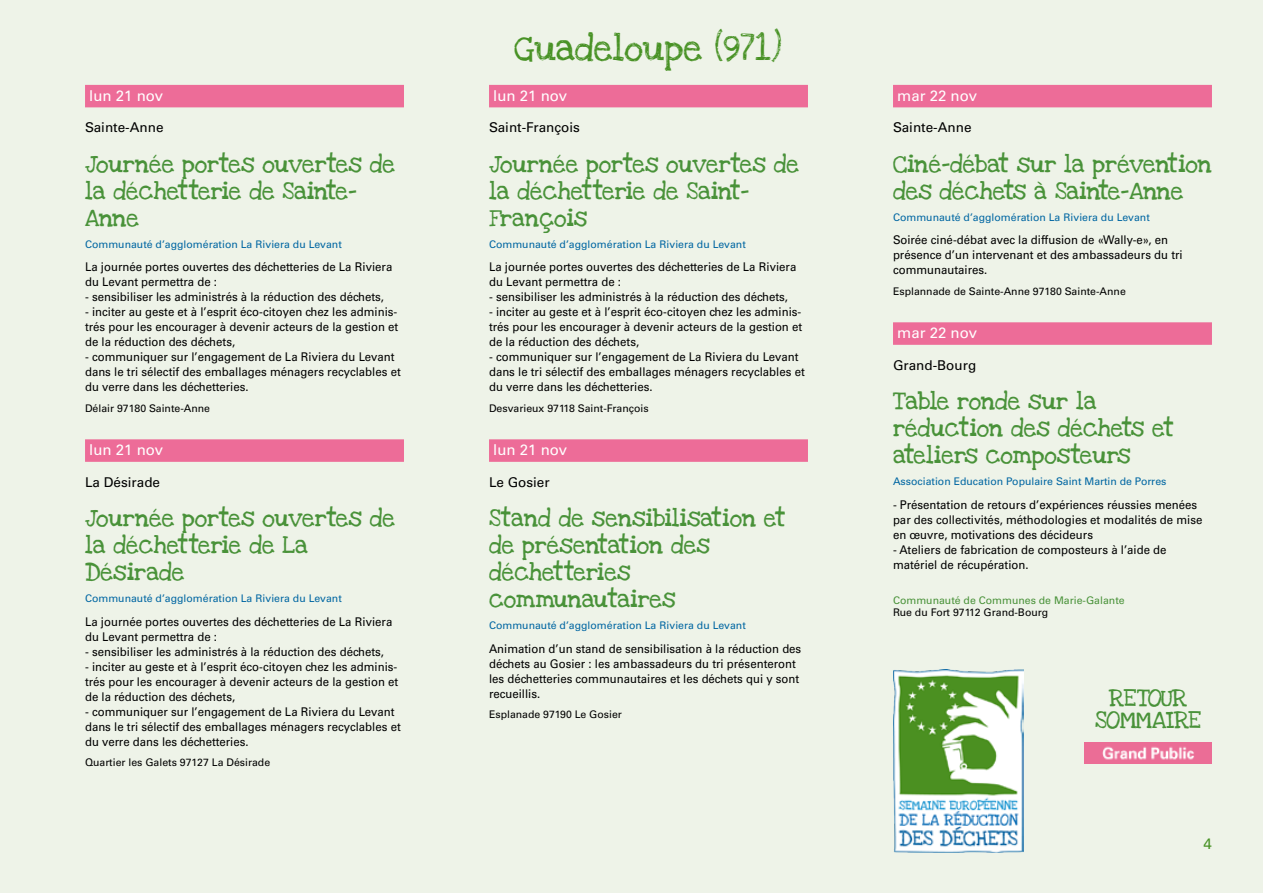
<style>
.page{position:relative;width:1263px;height:893px;background:#eef3e8}
.page>*{position:absolute;margin:0;border:0;box-sizing:border-box;transform-origin:0 0}
.t1{font:27px "Love Ya Like A Sister";color:#489225}
.t2{font:18px/27px "Love Ya Like A Sister Solid";color:#499239}
.t3{font:18px/36px "Love Ya Like A Sister Solid";letter-spacing:-.03em;color:#499239;text-align:center}
.t4{font:15px "Univers LT Std";color:#fff}
.t5{font:15px "Univers LT Std";color:#489225}
.t6{font:13.5px "Univers LT Std";color:#000}
.t7{font:12px/15px "Univers LT Std";color:#000;scale:.95 1}
.t8{font:10.5px "Univers LT Std";color:#0066a2}
.t9{font:10.5px "Univers LT Std";color:#000}
.t10{font:10.5px "Univers LT Std";color:#499239}
</style>
<div class="page">
<img style="left:893px;top:670px;width:131px;height:183px">
<div style="left:85px;top:85px;width:319px;height:22px;background:#ed6c98"></div>
<div style="left:85px;top:439px;width:319px;height:23px;background:#ed6c98"></div>
<div style="left:489px;top:85px;width:319px;height:22px;background:#ed6c98"></div>
<div style="left:489px;top:439px;width:319px;height:23px;background:#ed6c98"></div>
<div style="left:893px;top:85px;width:319px;height:22px;background:#ed6c98"></div>
<div style="left:893px;top:322px;width:319px;height:23px;background:#ed6c98"></div>
<img style="left:1084px;top:742px;width:128px;height:21px">
<p class="t4" style="left:89px;top:87px;width:75px">lun 21 nov</p>
<p class="t6" style="left:85px;top:119px;width:80px">Sainte-Anne</p>
<h2 class="t2" style="left:85px;top:151px;width:312px">Journée portes ouvertes de la déchetterie de Sainte-<br>Anne</h2>
<p class="t8" style="left:85px;top:238px;width:258px">Communauté d’agglomération La Riviera du Levant</p>
<p class="t7" style="left:85px;top:260px;width:325px">La journée portes ouvertes des déchetteries de La Riviera du Levant permettra de :</p>
<p class="t7" style="left:85px;top:290px;width:316px">- sensibiliser les administrés à la réduction des déchets,</p>
<p class="t7" style="left:85px;top:305px;width:331px;text-align:justify">- inciter au geste et à l’esprit éco-citoyen chez les adminis&shy;trés pour les encourager à devenir acteurs de la gestion et de la réduction des déchets,</p>
<p class="t7" style="left:85px;top:350px;width:334px">- communiquer sur l’engagement de La Riviera du Levant dans le tri sélectif des emballages ménagers recyclables et du verre dans les déchetteries.</p>
<p class="t9" style="left:85px;top:402px;width:127px">Délair 97180 Sainte-Anne</p>
<p class="t4" style="left:89px;top:441px;width:75px">lun 21 nov</p>
<p class="t6" style="left:85px;top:474px;width:77px">La Désirade</p>
<h2 class="t2" style="left:85px;top:505px;width:312px">Journée portes ouvertes de la déchetterie de La<br>Désirade</h2>
<p class="t8" style="left:85px;top:592px;width:258px">Communauté d’agglomération La Riviera du Levant</p>
<p class="t7" style="left:85px;top:614px;width:325px">La journée portes ouvertes des déchetteries de La Riviera du Levant permettra de :</p>
<p class="t7" style="left:85px;top:644px;width:316px">- sensibiliser les administrés à la réduction des déchets,</p>
<p class="t7" style="left:85px;top:659px;width:331px;text-align:justify">- inciter au geste et à l’esprit éco-citoyen chez les adminis&shy;trés pour les encourager à devenir acteurs de la gestion et de la réduction des déchets,</p>
<p class="t7" style="left:85px;top:704px;width:334px">- communiquer sur l’engagement de La Riviera du Levant dans le tri sélectif des emballages ménagers recyclables et du verre dans les déchetteries.</p>
<p class="t9" style="left:85px;top:756px;width:187px">Quartier les Galets 97127 La Désirade</p>
<h1 class="t1" style="left:515px;top:26px;width:269px">Guadeloupe (971)</h1>
<p class="t4" style="left:493px;top:87px;width:75px">lun 21 nov</p>
<p class="t6" style="left:489px;top:119px;width:92px">Saint-François</p>
<h2 class="t2" style="left:489px;top:151px;width:312px">Journée portes ouvertes de la déchetterie de Saint-<br>François</h2>
<p class="t8" style="left:489px;top:238px;width:258px">Communauté d’agglomération La Riviera du Levant</p>
<p class="t7" style="left:489px;top:260px;width:325px">La journée portes ouvertes des déchetteries de La Riviera du Levant permettra de :</p>
<p class="t7" style="left:489px;top:290px;width:316px">- sensibiliser les administrés à la réduction des déchets,</p>
<p class="t7" style="left:489px;top:305px;width:331px;text-align:justify">- inciter au geste et à l’esprit éco-citoyen chez les adminis&shy;trés pour les encourager à devenir acteurs de la gestion et de la réduction des déchets,</p>
<p class="t7" style="left:489px;top:350px;width:334px">- communiquer sur l’engagement de La Riviera du Levant dans le tri sélectif des emballages ménagers recyclables et du verre dans les déchetteries.</p>
<p class="t9" style="left:489px;top:402px;width:161px">Desvarieux 97118 Saint-François</p>
<p class="t4" style="left:493px;top:441px;width:75px">lun 21 nov</p>
<p class="t6" style="left:489px;top:474px;width:62px">Le Gosier</p>
<h2 class="t2" style="left:489px;top:505px;width:298px">Stand de sensibilisation et de présentation des déchetteries communautaires</h2>
<p class="t8" style="left:489px;top:619px;width:258px">Communauté d’agglomération La Riviera du Levant</p>
<p class="t7" style="left:489px;top:641px;width:330px">Animation d’un stand de sensibilisation à la réduction des déchets au Gosier : les ambassadeurs du tri présenteront les déchetteries communautaires et les déchets qui y sont recueillis.</p>
<p class="t9" style="left:489px;top:708px;width:134px">Esplanade 97190 Le Gosier</p>
<p class="t4" style="left:897px;top:87px;width:81px">mar 22 nov</p>
<p class="t6" style="left:893px;top:119px;width:80px">Sainte-Anne</p>
<h2 class="t2" style="left:893px;top:151px;width:320px">Ciné-débat sur la prévention des déchets à Sainte-Anne</h2>
<p class="t8" style="left:893px;top:211px;width:258px">Communauté d’agglomération La Riviera du Levant</p>
<p class="t7" style="left:893px;top:233px;width:306px">Soirée ciné-débat avec la diffusion de «Wally-e», en présence d’un intervenant et des ambassadeurs du tri communautaires.</p>
<p class="t9" style="left:893px;top:285px;width:234px">Esplannade de Sainte-Anne 97180 Sainte-Anne</p>
<p class="t4" style="left:897px;top:324px;width:81px">mar 22 nov</p>
<p class="t6" style="left:893px;top:357px;width:85px">Grand-Bourg</p>
<h2 class="t2" style="left:893px;top:388px;width:282px">Table ronde sur la réduction des déchets et ateliers composteurs</h2>
<p class="t8" style="left:893px;top:475px;width:275px">Association Education Populaire Saint Martin de Porres</p>
<p class="t7" style="left:893px;top:497px;width:327px">- Présentation de retours d’expériences réussies menées par des collectivités, méthodologies et modalités de mise en œuvre, motivations des décideurs</p>
<p class="t7" style="left:893px;top:542px;width:289px">- Ateliers de fabrication de composteurs à l’aide de matériel de récupération.</p>
<p class="t10" style="left:893px;top:594px;width:233px">Communauté de Communes de Marie-Galante</p>
<p class="t9" style="left:893px;top:606px;width:157px">Rue du Fort 97112 Grand-Bourg</p>
<h2 class="t3" style="left:1095px;top:680px;width:107px">RETOUR<br>SOMMAIRE</h2>
<h2 class="t3" style="left:1095px;top:703px;width:107px">SOMMAIRE</h2>
<p class="t5" style="left:1203px;top:834px;width:10px">4</p>
</div>
